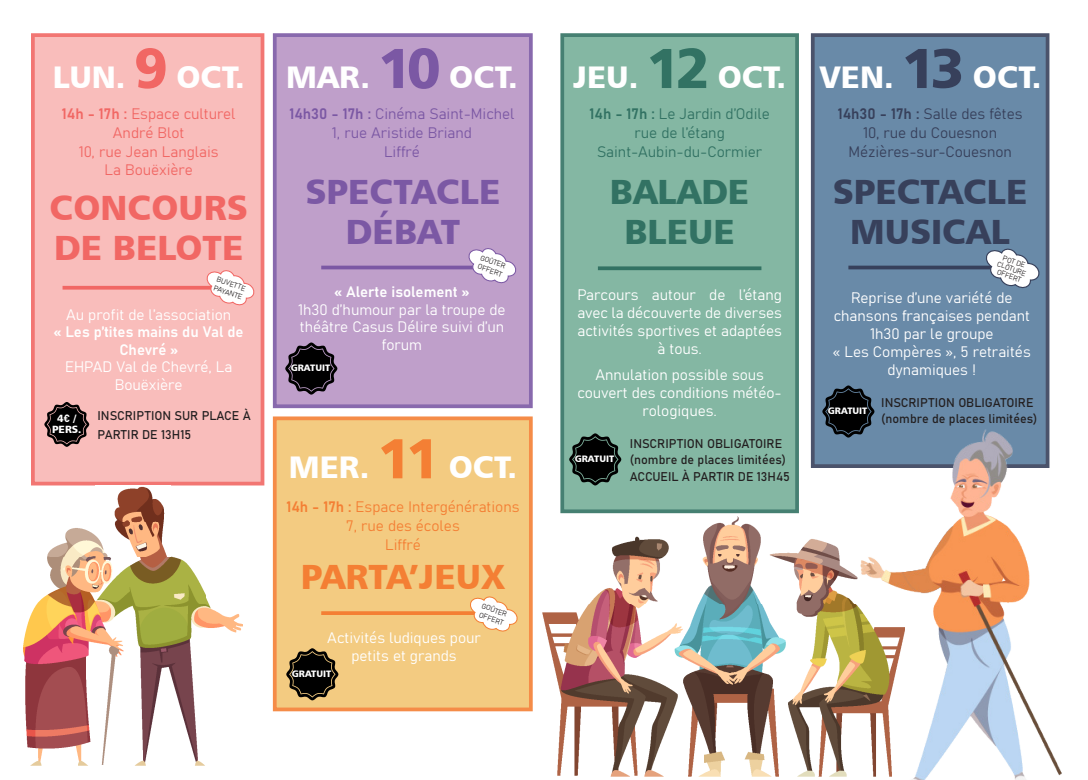
<style>
.page{position:relative;width:1088px;height:780px;background:#fff}
.page>*{position:absolute;margin:0;border:0;box-sizing:border-box;transform-origin:0 0}
.t1{font:35px "Humanist 777 BT Black B";color:#f16764}
.t2{font:35px "Humanist 777 BT Black B";letter-spacing:-.005em;color:#37405b}
.t3{font:35px "Humanist 777 BT Black B";color:#7b58a4}
.t4{font:35px "Humanist 777 BT Black B";letter-spacing:-.005em;color:#327263}
.t5{font:35px "Humanist 777 BT Black B";color:#f47f34}
.t6{font:31.25px "Humanist 777 BT Black B";color:#fff}
.t7{font:15px/18px "Bahnschrift";color:#fff;text-align:center}
.t8{font:15px "Bahnschrift";color:#f16764}
.t9{font:15px "Bahnschrift";color:#37405b}
.t10{font:15px "Bahnschrift";color:#327263}
.t11{font:15px "Bahnschrift";color:#7b58a4}
.t12{font:15px "Bahnschrift";color:#f47f34}
.t13{font:12.5px/16.2px "Bahnschrift";color:#231f20}
.t14{font:10.5px/10.1px "Humanist 777 BT Black B";color:#fff;text-align:center}
.t15{font:9.38px "Humanist 777 BT Black B";color:#fff}
.t16{font:7.25px/9.2px "Bahnschrift";color:#231f20}
.s1{font-size:56.25px;color:#f16764}
.s2{font-family:"Bahnschrift"}
.s3{font-size:56.25px;color:#7b58a4}
.s4{font-size:56.25px;color:#f47f34}
.s5{font-size:56.25px;color:#327263}
.s6{font-size:56.25px;color:#37405b}
</style>
<div class="page">
<div style="left:31px;top:33px;width:234px;height:453px;background:#f9bdbb"></div>
<div style="left:272px;top:33px;width:261px;height:376px;background:#bf9fca"></div>
<svg style="left:272px;top:416px;width:261px;height:296px;background:#f3c982"></svg>
<div style="left:560px;top:33px;width:239px;height:481px;background:#84b7a3"></div>
<div style="left:810px;top:33px;width:240px;height:435px;background:#698aa8"></div>
<svg style="left:285px;top:342px;width:52px;height:52px;background:#413645"></svg>
<svg style="left:44px;top:402px;width:45px;height:45px;background:#564141"></svg>
<hr style="left:63px;top:286px;width:163px;height:3px;background:#f16764">
<svg style="left:286px;top:648px;width:52px;height:52px;background:#53452c"></svg>
<svg style="left:822px;top:385px;width:52px;height:52px;background:#202b34"></svg>
<svg style="left:569px;top:433px;width:52px;height:52px;background:#2d3e37"></svg>
<svg style="left:205px;top:268px;width:50px;height:39px"></svg>
<svg style="left:321px;top:265px;width:145px;height:4px"></svg>
<svg style="left:321px;top:611px;width:147px;height:4px"></svg>
<svg style="left:598px;top:266px;width:163px;height:4px"></svg>
<svg style="left:848px;top:265px;width:135px;height:4px"></svg>
<svg style="left:466px;top:246px;width:51px;height:39px"></svg>
<svg style="left:468px;top:594px;width:50px;height:39px"></svg>
<svg style="left:983px;top:247px;width:57px;height:43px"></svg>
<img style="left:857px;top:424px;width:205px;height:356px">
<img style="left:542px;top:603px;width:362px;height:173px">
<img style="left:590px;top:516px;width:270px;height:87px">
<img style="left:24px;top:556px;width:182px;height:209px">
<img style="left:206px;top:598px;width:36px;height:35px">
<img style="left:47px;top:521px;width:120px;height:35px">
<img style="left:96px;top:485px;width:74px;height:36px">
<p class="t6" style="left:53px;top:57px;width:194px">LUN. <span class="s1">9</span> OCT.</p>
<p class="t8" style="left:62px;top:102px;width:175px">14h - 17h : Espace culturel</p>
<p class="t8" style="left:113px;top:121px;width:73px">André Blot</p>
<p class="t8" style="left:79px;top:140px;width:141px">10, rue Jean Langlais</p>
<p class="t8" style="left:105px;top:159px;width:90px">La Bouëxière</p>
<p class="t1" style="left:50px;top:185px;width:200px">CONCOURS</p>
<p class="t1" style="left:54px;top:225px;width:191px">DE BELOTE</p>
<p class="t16" style="left:219px;top:274px;width:31px;rotate:19deg">BUVETTE<br>PAYANTE</p>
<p class="t7" style="left:66px;top:304px;width:167px">Au profit de l’association</p>
<p class="t7" style="left:54px;top:322px;width:191px;line-height:17.5px">« Les p’tites mains du Val de<br>Chevré »</p>
<p class="t7" style="left:65px;top:357px;width:169px;line-height:17.5px">EHPAD Val de Chevré, La<br>Bouëxière</p>
<p class="t14" style="left:52px;top:413px;width:31px">4<span class="s2">€</span> /<br>PERS.</p>
<p class="t13" style="left:98px;top:406px;width:155px">INSCRIPTION SUR PLACE À</p>
<p class="t13" style="left:98px;top:425px;width:95px">PARTIR DE 13H15</p>
<p class="t6" style="left:286px;top:57px;width:233px">MAR. <span class="s3">10</span> OCT.</p>
<p class="t11" style="left:289px;top:102px;width:227px">14h30 - 17h : Cinéma Saint-Michel</p>
<p class="t11" style="left:332px;top:121px;width:142px">1, rue Aristide Briand</p>
<p class="t11" style="left:384px;top:140px;width:37px">Liffré</p>
<p class="t3" style="left:305px;top:170px;width:197px">SPECTACLE</p>
<p class="t3" style="left:346px;top:210px;width:116px">DÉBAT</p>
<p class="t16" style="left:482px;top:252px;width:28px;rotate:19deg">GOÛTER</p>
<p class="t16" style="left:480px;top:261px;width:27px;rotate:19deg">OFFERT</p>
<p class="t7" style="left:334px;top:282px;width:136px">« Alerte isolement »</p>
<p class="t7" style="left:298px;top:299px;width:209px;line-height:17.5px">1h30 d’humour par la troupe de théâtre Casus Délire suivi d’un forum</p>
<p class="t15" style="left:291px;top:362px;width:41px">GRATUIT</p>
<p class="t6" style="left:289px;top:447px;width:230px">MER. <span class="s4">11</span> OCT.</p>
<p class="t12" style="left:286px;top:495px;width:235px">14h - 17h : Espace Intergénérations</p>
<p class="t12" style="left:346px;top:514px;width:115px">7, rue des écoles</p>
<p class="t12" style="left:385px;top:533px;width:37px">Liffré</p>
<p class="t5" style="left:301px;top:554px;width:206px">PARTA’JEUX</p>
<p class="t16" style="left:484px;top:600px;width:28px;rotate:19deg">GOÛTER</p>
<p class="t16" style="left:481px;top:609px;width:27px;rotate:19deg">OFFERT</p>
<p class="t7" style="left:327px;top:628px;width:155px;line-height:17.5px">Activités ludiques pour petits et grands</p>
<p class="t15" style="left:292px;top:667px;width:41px">GRATUIT</p>
<p class="t6" style="left:573px;top:57px;width:214px">JEU. <span class="s5">12</span> OCT.</p>
<p class="t10" style="left:589px;top:102px;width:182px">14h - 17h : Le Jardin d’Odile</p>
<p class="t10" style="left:634px;top:121px;width:92px">rue de l’étang</p>
<p class="t10" style="left:597px;top:140px;width:167px">Saint-Aubin-du-Cormier</p>
<p class="t4" style="left:610px;top:170px;width:141px">BALADE</p>
<p class="t4" style="left:624px;top:210px;width:112px">BLEUE</p>
<p class="t7" style="left:577px;top:284px;width:206px">Parcours autour de l’étang avec la découverte de diverses activités sportives et adaptées à tous.</p>
<p class="t7" style="left:577px;top:365px;width:206px">Annulation possible sous couvert des conditions météo&shy;rologiques.</p>
<p class="t13" style="left:630px;top:434px;width:158px">INSCRIPTION OBLIGATOIRE (nombre de places limitées)</p>
<p class="t13" style="left:630px;top:467px;width:161px">ACCUEIL À PARTIR DE 13H45</p>
<p class="t15" style="left:575px;top:453px;width:41px">GRATUIT</p>
<p class="t6" style="left:819px;top:57px;width:224px">VEN. <span class="s6">13</span> OCT.</p>
<p class="t9" style="left:838px;top:102px;width:186px">14h30 - 17h : Salle des fêtes</p>
<p class="t9" style="left:863px;top:121px;width:135px">10, rue du Couesnon</p>
<p class="t9" style="left:848px;top:140px;width:165px">Mézières-sur-Couesnon</p>
<p class="t2" style="left:833px;top:170px;width:196px">SPECTACLE</p>
<p class="t2" style="left:850px;top:210px;width:161px">MUSICAL</p>
<p class="t16" style="left:1001px;top:252px;width:32px;line-height:7.5px;text-align:center;rotate:19deg">POT DE<br>CLÔTURE</p>
<p class="t16" style="left:999px;top:267px;width:27px;rotate:19deg">OFFERT</p>
<p class="t7" style="left:851px;top:288px;width:163px">Reprise d’une variété de</p>
<p class="t7" style="left:834px;top:306px;width:198px">chansons françaises pendant<br>1h30 par le groupe</p>
<p class="t7" style="left:833px;top:342px;width:199px">« Les Compères », 5 retraités dynamiques !</p>
<p class="t15" style="left:828px;top:405px;width:41px">GRATUIT</p>
<p class="t13" style="left:881px;top:393px;width:158px">INSCRIPTION OBLIGATOIRE (nombre de places limitées)</p>
</div>
